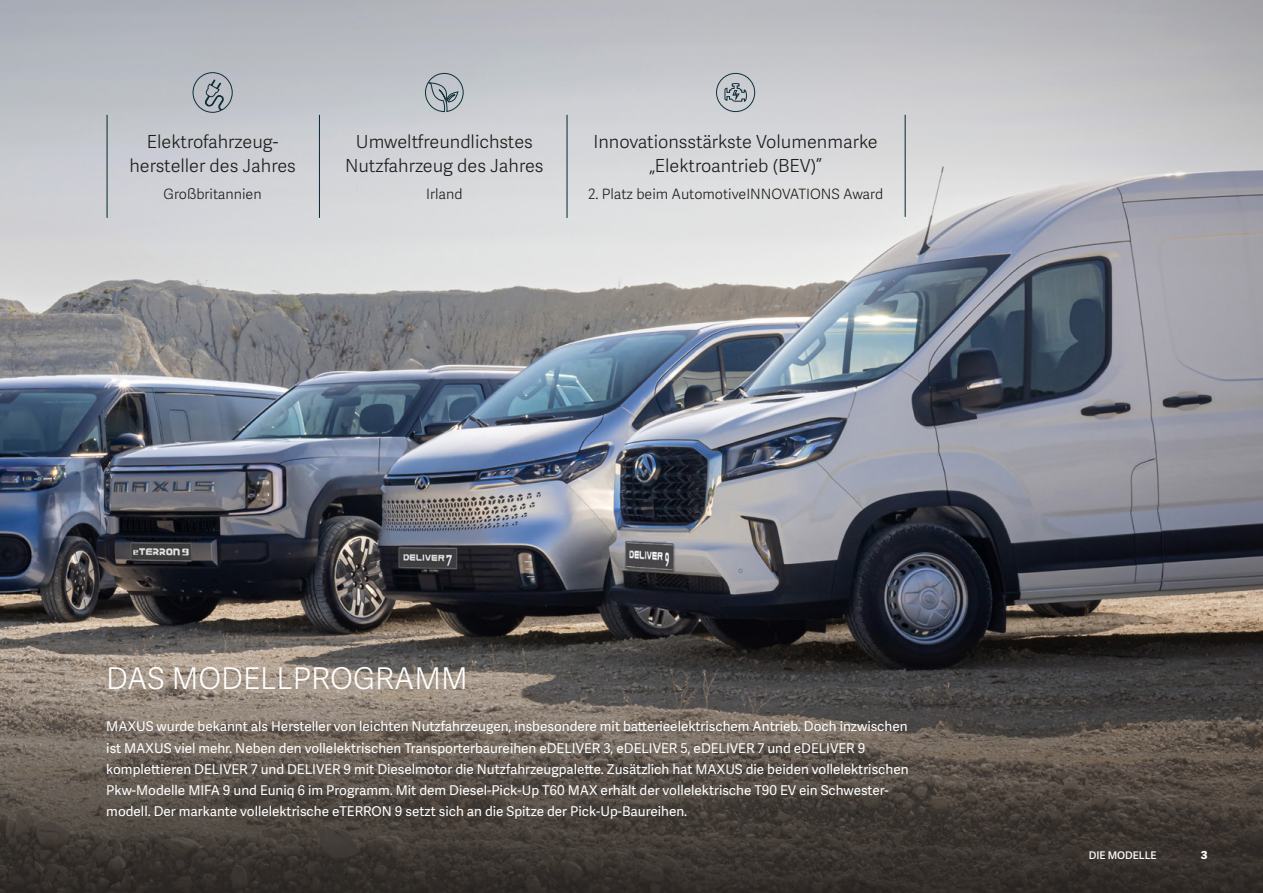
<style>
.page{position:relative;width:1263px;height:893px;background:#fff}
.page>*{position:absolute;margin:0;border:0;box-sizing:border-box;transform-origin:0 0}
.t1{font:300 30px "Adelle Sans";color:#fff}
.t2{font:300 18px/24px "Adelle Sans";color:#1d1d1b;text-align:center}
.t3{font:300 14.25px "Adelle Sans";color:#1d1d1b}
.t4{font:700 14.25px "Adelle Sans";color:#fff}
.t5{font:13.5px/21.3px "Adelle Sans";color:#fff}
.t6{font:600 10.5px "Adelle Sans";color:#fff}
</style>
<div class="page">
<img style="left:0;top:0;width:1263px;height:612px">
<svg style="left:0;top:612px;width:1263px;height:281px;background:#534c46"></svg>
<hr style="left:905px;top:115px;width:1px;height:102px;background:#0e2f3a">
<hr style="left:566px;top:115px;width:1px;height:103px;background:#0e2f3a">
<hr style="left:319px;top:115px;width:1px;height:103px;background:#0e2f3a">
<hr style="left:107px;top:115px;width:1px;height:103px;background:#0e2f3a">
<svg style="left:192px;top:72px;width:41px;height:41px;background:#a1a9b0"></svg>
<svg style="left:716px;top:73px;width:39px;height:39px;background:#adb3b8"></svg>
<svg style="left:425px;top:73px;width:39px;height:52px;background:#aeb5ba"></svg>
<h2 class="t2" style="left:129px;top:129px;width:168px">Elektrofahrzeug&shy;hersteller des Jahres</h2>
<p class="t3" style="left:164px;top:184px;width:100px">Großbritannien</p>
<h2 class="t2" style="left:345px;top:129px;width:200px">Umweltfreundlichstes<br>Nutzfahrzeug des Jahres</h2>
<p class="t3" style="left:426px;top:184px;width:38px">Irland</p>
<h2 class="t2" style="left:593px;top:129px;width:286px">Innovationsstärkste Volumenmarke „Elektroantrieb (BEV)”</h2>
<p class="t3" style="left:588px;top:184px;width:297px">2. Platz beim AutomotiveINNOVATIONS Award</p>
<h1 class="t1" style="left:106px;top:657px;width:363px">DAS MODELLPROGRAMM</h1>
<p class="t5" style="left:106px;top:716px;width:804px">MAXUS wurde bekannt als Hersteller von leichten Nutzfahrzeugen, insbesondere mit batterieelektrischem Antrieb. Doch inzwischen ist MAXUS viel mehr. Neben den vollelektrischen Transporterbaureihen eDELIVER 3, eDELIVER 5, eDELIVER 7 und eDELIVER 9 komplettieren DELIVER 7 und DELIVER 9 mit Dieselmotor die Nutzfahrzeugpalette. Zusätzlich hat MAXUS die beiden vollelektrischen Pkw-Modelle MIFA 9 und Euniq 6 im Programm. Mit dem Diesel-Pick-Up T60 MAX erhält der vollelektrische T90 EV ein Schwester&shy;modell. Der markante vollelektrische eTERRON 9 setzt sich an die Spitze der Pick-Up-Baureihen.</p>
<p class="t6" style="left:1089px;top:848px;width:69px">DIE MODELLE</p>
<p class="t4" style="left:1201px;top:843px;width:8px">3</p>
</div>
